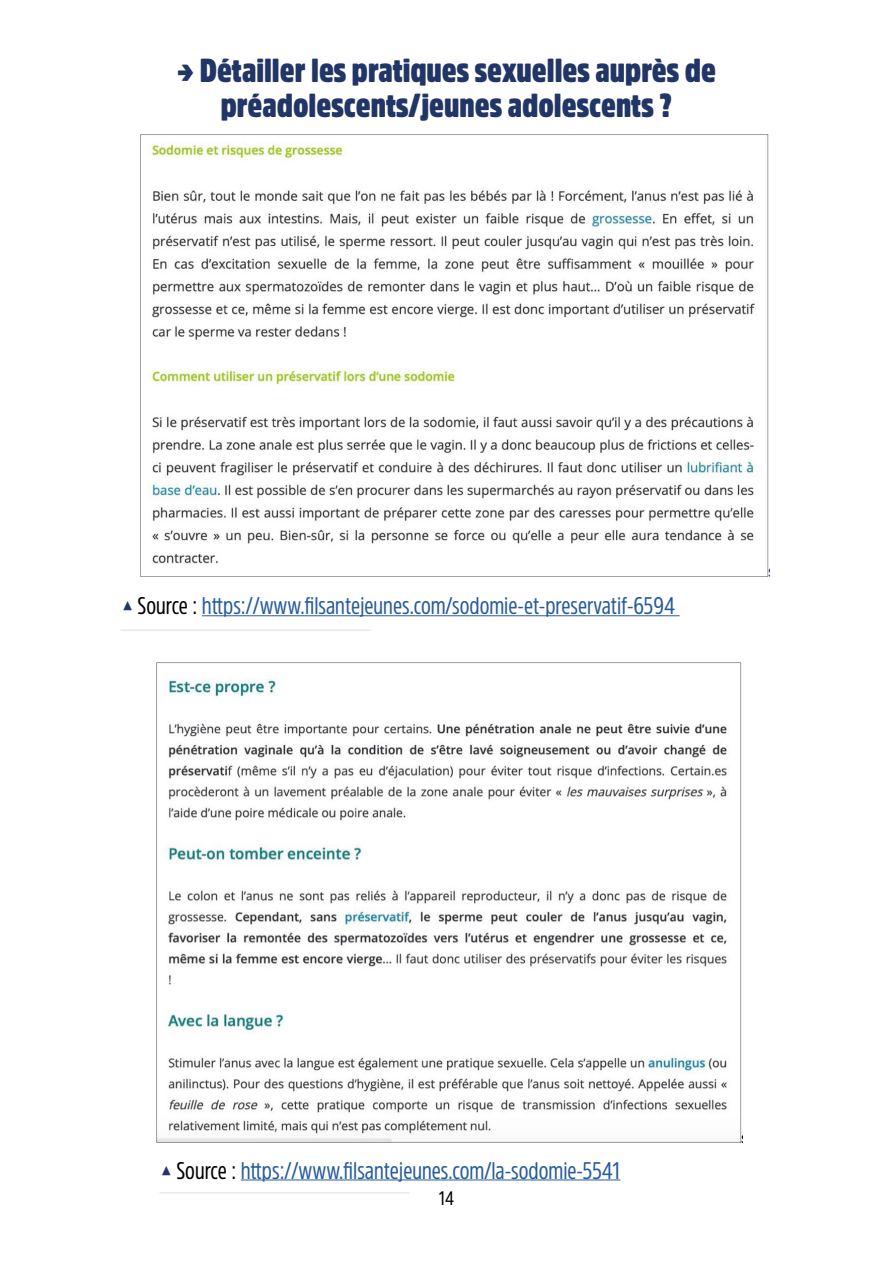
<style>
.page{position:relative;width:893px;height:1263px;background:#fff}
.page>*{position:absolute;margin:0;border:0;box-sizing:border-box;transform-origin:0 0}
.t1{font:900 33px/34.5px "Amsi Pro Cond";color:#213567;text-align:center}
.t2{font:24px "Amsi Pro Cond";color:#275b9b}
.t3{font:19.5px "Amsi Pro Cond";color:#000}
.s1{font-family:"Meta OT";color:#213567}
.s2{color:#000}
</style>
<div class="page">
<img style="left:140px;top:134px;width:629px;height:443px">
<img style="left:156px;top:662px;width:586px;height:481px">
<hr style="left:202px;top:615px;width:478px;height:1px;background:#275b9b">
<hr style="left:241px;top:1179px;width:379px;height:1px;background:#275b9b">
<hr style="left:121px;top:629px;width:250px;height:2px;background:#e8e8e7">
<hr style="left:159px;top:1192px;width:250px;height:2px;background:#e8e8e7">
<h1 class="t1" style="left:177px;top:53px;width:541px">→ Détailler les pratiques sexuelles auprès de préadolescents/jeunes adolescents ?</h1>
<p class="t2" style="left:121px;top:589px;width:556px"><span class="s1">▴</span> <span class="s2">Source :</span> https://www.filsantejeunes.com/sodomie-et-preservatif-6594</p>
<p class="t2" style="left:159px;top:1153px;width:462px"><span class="s1">▴</span> <span class="s2">Source :</span> https://www.filsantejeunes.com/la-sodomie-5541</p>
<p class="t3" style="left:439px;top:1185px;width:17px">14</p>
</div>
